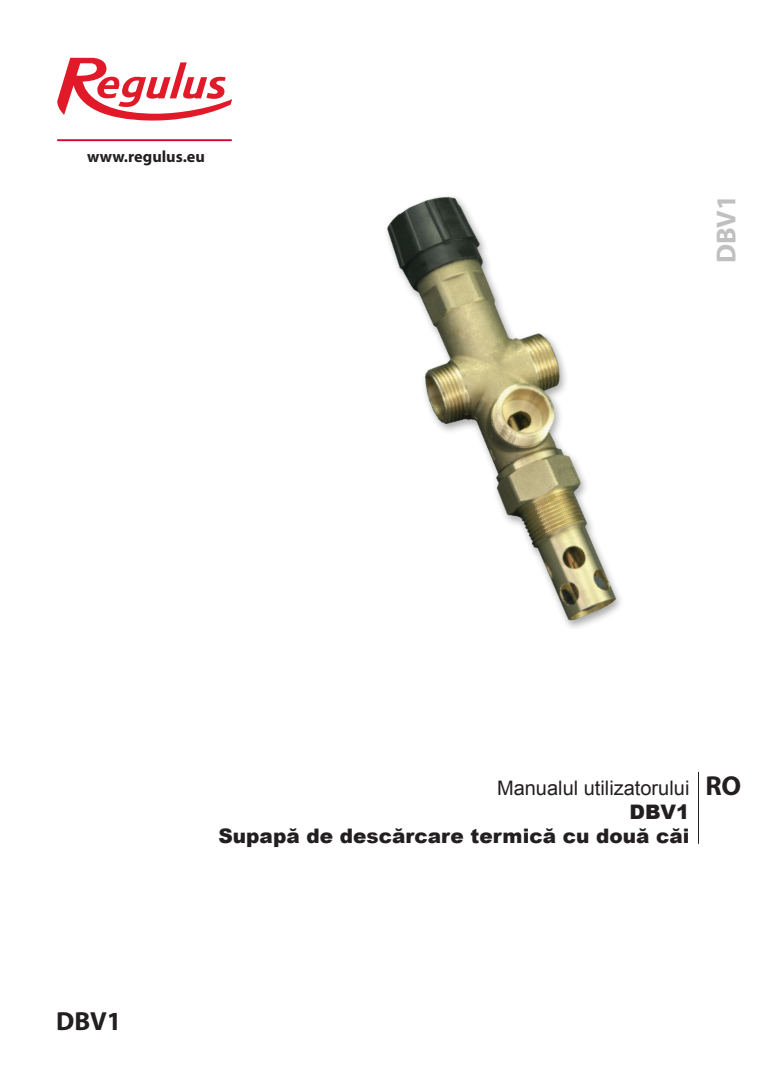
<style>
.page{position:relative;width:780px;height:1088px;background:#fff}
.page>*{position:absolute;margin:0;border:0;box-sizing:border-box;transform-origin:0 0}
.t1{font:700 27.5px "Myriad Pro";color:#c0c0c0}
.t2{font:700 27.5px "Myriad Pro";color:#231f20}
.t3{font:700 26.25px "Myriad Pro";color:#231f20}
.t4{font:900 20px "Arial";color:#231f20}
.t5{font:20px "Arial";color:#231f20}
.t6{font:700 16.25px "Myriad Pro";color:#231f20}
</style>
<div class="page">
<img style="left:386px;top:196px;width:235px;height:432px">
<svg style="left:57px;top:58px;width:175px;height:63px"></svg>
<hr style="left:57px;top:139px;width:175px;height:2px;background:#d6002d">
<hr style="left:698px;top:772px;width:1px;height:72px;background:#231f20">
<p class="t6" style="left:87px;top:145px;width:119px">www.regulus.eu</p>
<p class="t1" style="left:708px;top:263px;width:70px;rotate:-90deg">DBV1</p>
<p class="t3" style="left:56px;top:1004px;width:67px">DBV1</p>
<p class="t5" style="left:497px;top:775px;width:194px">Manualul utilizatorului</p>
<p class="t2" style="left:705px;top:767px;width:37px">RO</p>
<p class="t4" style="left:629px;top:798px;width:62px">DBV1</p>
<p class="t4" style="left:218px;top:822px;width:472px">Supapă de descărcare termică cu două căi</p>
</div>
